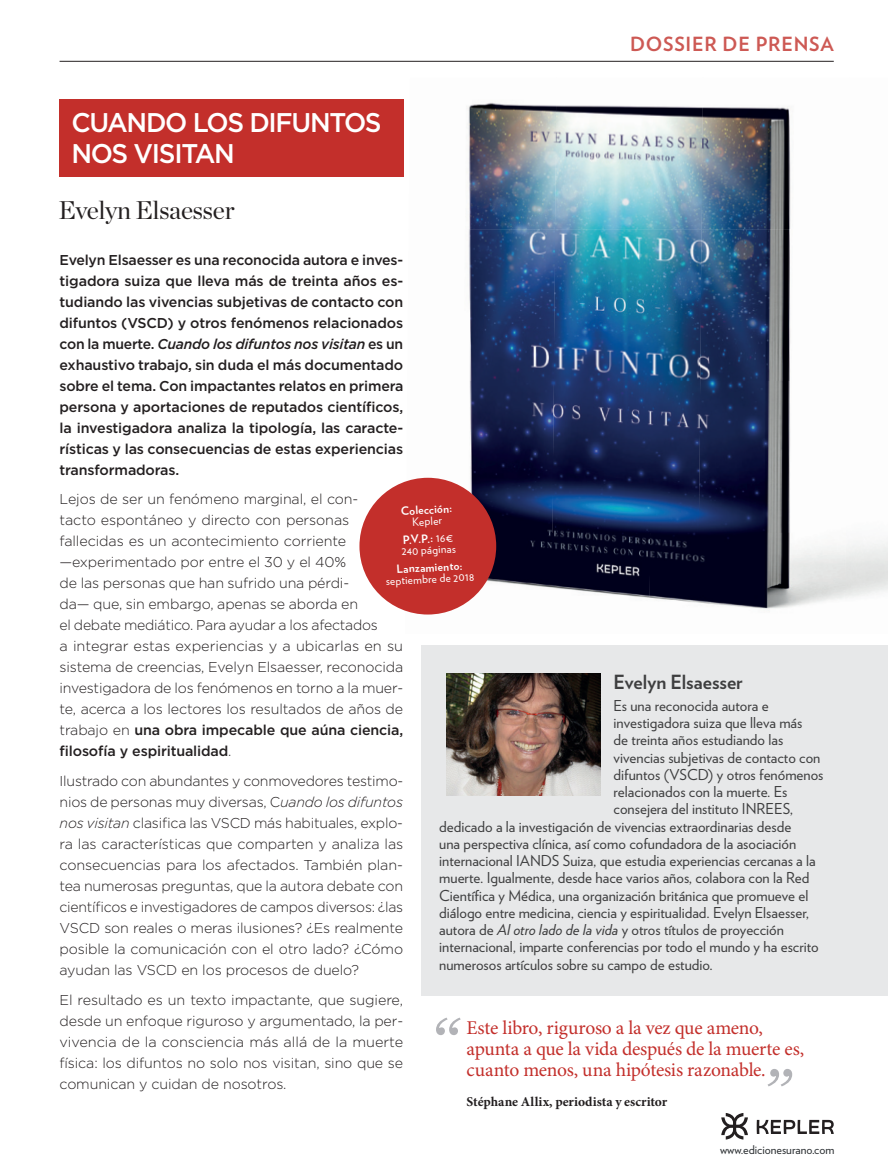
<style>
.page{position:relative;width:888px;height:1168px;background:#fff}
.page>*{position:absolute;margin:0;border:0;box-sizing:border-box;transform-origin:0 0}
.t1{font:500 27px/31.5px "Gotham HTF";letter-spacing:-.05em;color:#fff}
.t2{font:25.5px "Chronicle Display";letter-spacing:-.01em;color:#231f20}
.t3{font:19.5px/21px "Minion Pro";letter-spacing:-.015em;color:#c32f2b}
.t4{font:700 19.5px "Verlag";letter-spacing:.04em;color:#cd5954}
.t5{font:700 19.5px "Verlag";color:#3e3e3f}
.t6{font:15px "Verlag";color:#3e3e3f}
.t7{font:300 14.25px/21px "Gotham";letter-spacing:-.01em;color:#231f20;text-align:justify}
.t8{font:500 14.25px/21px "Gotham";letter-spacing:-.01em;color:#231f20;text-align:justify}
.t9{font:700 13.5px "Minion Pro";color:#231f20}
.t10{font:12px "Verlag";color:#2c3033}
.t11{font:11.4px/17.4px "Verlag";color:#fff;text-align:center}
.t12{font:700 11.4px "Verlag";color:#fff}
.s1{font-style:italic}
.s2{font-weight:500}
.s3{font-weight:700}
</style>
<div class="page">
<hr style="left:60px;top:61px;width:773px;height:1px;background:#231f20">
<div style="left:421px;top:644px;width:467px;height:351px;background:#e7e8e9"></div>
<img style="left:468px;top:102px;width:233px;height:127px">
<img style="left:701px;top:107px;width:90px;height:122px">
<img style="left:407px;top:229px;width:146px;height:303px">
<img style="left:553px;top:229px;width:238px;height:152px">
<img style="left:552px;top:381px;width:146px;height:151px">
<img style="left:698px;top:381px;width:149px;height:152px">
<img style="left:405px;top:532px;width:440px;height:83px">
<div style="left:60px;top:99px;width:344px;height:78px;background:#c32f2b"></div>
<div style="left:359px;top:478px;width:137px;height:136px;background:#c32f2b;border-radius:50%"></div>
<svg style="left:756px;top:1119px;width:77px;height:14px"></svg>
<svg style="left:721px;top:1113px;width:27px;height:26px"></svg>
<svg style="left:436px;top:1017px;width:24px;height:18px"></svg>
<svg style="left:767px;top:1069px;width:25px;height:17px"></svg>
<img style="left:446px;top:673px;width:155px;height:122px">
<h1 class="t1" style="left:71px;top:106px;width:312px">CUANDO LOS DIFUNTOS<br>NOS VISITAN</h1>
<h2 class="t2" style="left:58px;top:190px;width:178px">Evelyn Elsaesser</h2>
<h3 class="t4" style="left:630px;top:29px;width:205px">DOSSIER DE PRENSA</h3>
<p class="t8" style="left:60px;top:249px;width:345px">Evelyn Elsaesser es una reconocida autora e inves&shy;tigadora suiza que lleva más de treinta años es&shy;tudiando las vivencias subjetivas de contacto con difuntos (VSCD) y otros fenómenos relacionados con la muerte. <span class="s1">Cuando los difuntos nos visitan</span> es un exhaustivo trabajo, sin duda el más documentado sobre el tema. Con impactantes relatos en primera persona y aportaciones de reputados científicos, la investigadora analiza la tipología, las caracte&shy;rísticas y las consecuencias de estas experiencias transformadoras.</p>
<p class="t7" style="left:60px;top:488px;width:345px;text-align:left">Lejos de ser un fenómeno marginal, el con-<br>tacto espontáneo y directo con personas fallecidas es un acontecimiento corriente —experimentado por entre el 30 y el 40%<br>de las personas que han sufrido una pérdi-<br>da— que, sin embargo, apenas se aborda en<br>el debate mediático. Para ayudar a los afectados<br>a integrar estas experiencias y a ubicarlas en su sistema de creencias, Evelyn Elsaesser, reconocida investigadora de los fenómenos en torno a la muer&shy;te, acerca a los lectores los resultados de años de trabajo en <span class="s2">una obra impecable que aúna ciencia, filosofía y espiritualidad</span>.</p>
<p class="t7" style="left:60px;top:770px;width:345px">Ilustrado con abundantes y conmovedores testimo&shy;nios de personas muy diversas, C<span class="s1">uando los difuntos nos visitan</span> clasifica las VSCD más habituales, explo&shy;ra las características que comparten y analiza las consecuencias para los afectados. También plan&shy;tea numerosas preguntas, que la autora debate con científicos e investigadores de campos diversos: ¿las VSCD son reales o meras ilusiones? ¿Es realmente posible la comunicación con el otro lado? ¿Cómo ayudan las VSCD en los procesos de duelo?</p>
<p class="t7" style="left:60px;top:988px;width:345px">El resultado es un texto impactante, que sugiere, desde un enfoque riguroso y argumentado, la per&shy;vivencia de la consciencia más allá de la muerte física: los difuntos no solo nos visitan, sino que se comunican y cuidan de nosotros.</p>
<p class="t12" style="left:400px;top:502px;width:53px;rotate:-3deg">Colección:</p>
<p class="t11" style="left:401px;top:513px;width:52px;rotate:-3deg">Kepler<br><span class="s3">P.V.P.:</span> 16€</p>
<p class="t11" style="left:401px;top:542px;width:56px;rotate:-3deg">240 páginas</p>
<p class="t12" style="left:396px;top:560px;width:67px;rotate:-3deg">Lanzamiento:</p>
<p class="t11" style="left:385px;top:571px;width:90px;rotate:-3deg">septiembre de 2018</p>
<h3 class="t5" style="left:613px;top:667px;width:131px">Evelyn Elsaesser</h3>
<p class="t6" style="left:613px;top:694px;width:156px">Es una reconocida autora e</p>
<p class="t6" style="left:613px;top:711px;width:190px">investigadora suiza que lleva más</p>
<p class="t6" style="left:613px;top:728px;width:171px">de treinta años estudiando las</p>
<p class="t6" style="left:613px;top:746px;width:208px">vivencias subjetivas de contacto con</p>
<p class="t6" style="left:613px;top:763px;width:211px">difuntos (VSCD) y otros fenómenos</p>
<p class="t6" style="left:613px;top:780px;width:175px">relacionados con la muerte. Es</p>
<p class="t6" style="left:613px;top:797px;width:181px">consejera del instituto INREES,</p>
<p class="t6" style="left:439px;top:815px;width:353px">dedicado a la investigación de vivencias extraordinarias desde</p>
<p class="t6" style="left:439px;top:832px;width:358px">una perspectiva clínica, así como cofundadora de la asociación</p>
<p class="t6" style="left:439px;top:849px;width:378px">internacional IANDS Suiza, que estudia experiencias cercanas a la</p>
<p class="t6" style="left:439px;top:866px;width:371px">muerte. Igualmente, desde hace varios años, colabora con la Red</p>
<p class="t6" style="left:439px;top:884px;width:371px">Científica y Médica, una organización británica que promueve el</p>
<p class="t6" style="left:439px;top:901px;width:371px">diálogo entre medicina, ciencia y espiritualidad. Evelyn Elsaesser,</p>
<p class="t6" style="left:439px;top:918px;width:346px">autora de <span class="s1">Al otro lado de la vida</span> y otros títulos de proyección</p>
<p class="t6" style="left:439px;top:935px;width:381px">internacional, imparte conferencias por todo el mundo y ha escrito</p>
<p class="t6" style="left:439px;top:953px;width:275px">numerosos artículos sobre su campo de estudio.</p>
<h3 class="t3" style="left:466px;top:1018px;width:339px">Este libro, riguroso a la vez que ameno, apunta a que la vida después de la muerte es, cuanto menos, una hipótesis razonable.</h3>
<p class="t9" style="left:466px;top:1093px;width:202px">Stéphane Allix, periodista y escritor</p>
<p class="t10" style="left:720px;top:1140px;width:116px">www.edicionesurano.com</p>
</div>
